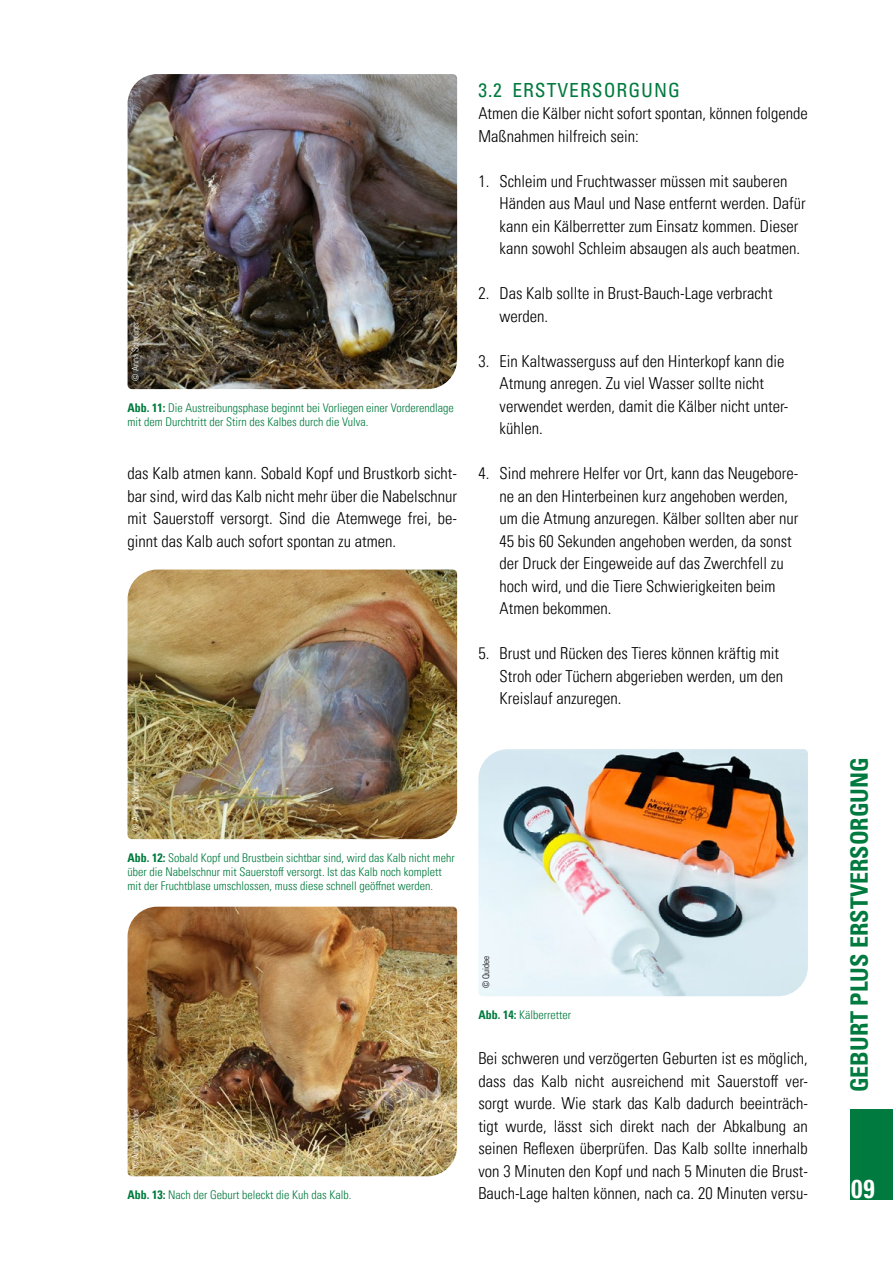
<style>
.page{position:relative;width:893px;height:1263px;background:#fff}
.page>*{position:absolute;margin:0;border:0;box-sizing:border-box;transform-origin:0 0}
.t1{font:700 condensed 25.5px "Univers LT Pro";color:#fff}
.t2{font:700 condensed 24px "Univers LT Pro";color:#007a3e}
.t3{font:condensed 19.5px "Univers LT Pro";letter-spacing:.05em;color:#007a3e}
.t4{font:300 condensed 16.5px/22.5px "Univers LT Pro";color:#000}
.t5{font:300 condensed 12px/14.4px "Univers LT Pro";color:#007a3e}
.t6{font:300 condensed 9px "Univers LT Pro";color:#fff}
.t7{font:300 condensed 9px "Univers LT Pro";color:#000}
.s1{font-weight:700}
</style>
<div class="page">
<div style="left:850px;top:1109px;width:43px;height:90px;background:#007a3e"></div>
<img style="left:128px;top:74px;width:329px;height:315px">
<img style="left:128px;top:569px;width:329px;height:270px">
<img style="left:128px;top:907px;width:329px;height:269px">
<img style="left:478px;top:749px;width:330px;height:247px">
<p class="t6" style="left:129px;top:381px;width:61px;rotate:-90deg">© Anna Schreiner</p>
<p class="t5" style="left:128px;top:399px;width:328px"><span class="s1">Abb. 11:</span> Die Austreibungsphase beginnt bei Vorliegen einer Vorderendlage mit dem Durchtritt der Stirn des Kalbes durch die Vulva.</p>
<p class="t4" style="left:128px;top:461px;width:331px;text-align:justify">das Kalb atmen kann. Sobald Kopf und Brustkorb sicht&shy;bar sind, wird das Kalb nicht mehr über die Nabelschnur mit Sauerstoff versorgt. Sind die Atemwege frei, be&shy;ginnt das Kalb auch sofort spontan zu atmen.</p>
<p class="t3" style="left:478px;top:77px;width:203px">3.2 ERSTVERSORGUNG</p>
<p class="t4" style="left:478px;top:101px;width:331px">Atmen die Kälber nicht sofort spontan, können folgende<br>Maßnahmen hilfreich sein:</p>
<p class="t4" style="left:500px;top:169px;width:308px;text-indent:-21px">1. Schleim und Fruchtwasser müssen mit sauberen Händen aus Maul und Nase entfernt werden. Dafür kann ein Kälberretter zum Einsatz kommen. Dieser kann sowohl Schleim absaugen als auch beatmen.</p>
<p class="t4" style="left:500px;top:281px;width:275px;text-indent:-21px">2. Das Kalb sollte in Brust-Bauch-Lage verbracht werden.</p>
<p class="t4" style="left:500px;top:349px;width:290px;text-indent:-21px">3. Ein Kaltwasserguss auf den Hinterkopf kann die Atmung anregen. Zu viel Wasser sollte nicht verwendet werden, damit die Kälber nicht unter&shy;kühlen.</p>
<p class="t4" style="left:500px;top:461px;width:300px;text-indent:-21px">4. Sind mehrere Helfer vor Ort, kann das Neugebore&shy;ne an den Hinterbeinen kurz angehoben werden, um die Atmung anzuregen. Kälber sollten aber nur 45 bis 60 Sekunden angehoben werden, da sonst der Druck der Eingeweide auf das Zwerchfell zu hoch wird, und die Tiere Schwierigkeiten beim Atmen bekommen.</p>
<p class="t4" style="left:500px;top:641px;width:285px;text-indent:-21px">5. Brust und Rücken des Tieres können kräftig mit<br>Stroh oder Tüchern abgerieben werden, um den<br>Kreislauf anzuregen.</p>
<p class="t6" style="left:129px;top:831px;width:61px;rotate:-90deg">© Anna Schreiner</p>
<p class="t5" style="left:128px;top:849px;width:329px"><span class="s1">Abb. 12:</span> Sobald Kopf und Brustbein sichtbar sind, wird das Kalb nicht mehr über die Nabelschnur mit Sauerstoff versorgt. Ist das Kalb noch komplett mit der Fruchtblase umschlossen, muss diese schnell geöffnet werden.</p>
<p class="t6" style="left:129px;top:1168px;width:61px;rotate:-90deg">© Anna Schreiner</p>
<p class="t5" style="left:128px;top:1187px;width:225px"><span class="s1">Abb. 13:</span> Nach der Geburt beleckt die Kuh das Kalb.</p>
<p class="t7" style="left:480px;top:988px;width:34px;rotate:-90deg">© Quidee</p>
<p class="t5" style="left:478px;top:1007px;width:94px"><span class="s1">Abb. 14:</span> Kälberretter</p>
<p class="t4" style="left:478px;top:1046px;width:331px;text-align:justify">Bei schweren und verzögerten Geburten ist es möglich, dass das Kalb nicht ausreichend mit Sauerstoff ver&shy;sorgt wurde. Wie stark das Kalb dadurch beeinträch&shy;tigt wurde, lässt sich direkt nach der Abkalbung an seinen Reflexen überprüfen. Das Kalb sollte innerhalb von 3 Minuten den Kopf und nach 5 Minuten die Brust-Bauch-Lage halten können, nach ca. 20 Minuten versu-</p>
<h2 class="t2" style="left:845px;top:1092px;width:336px;rotate:-90deg">GEBURT PLUS ERSTVERSORGUNG</h2>
<h1 class="t1" style="left:851px;top:1173px;width:25px">09</h1>
</div>
